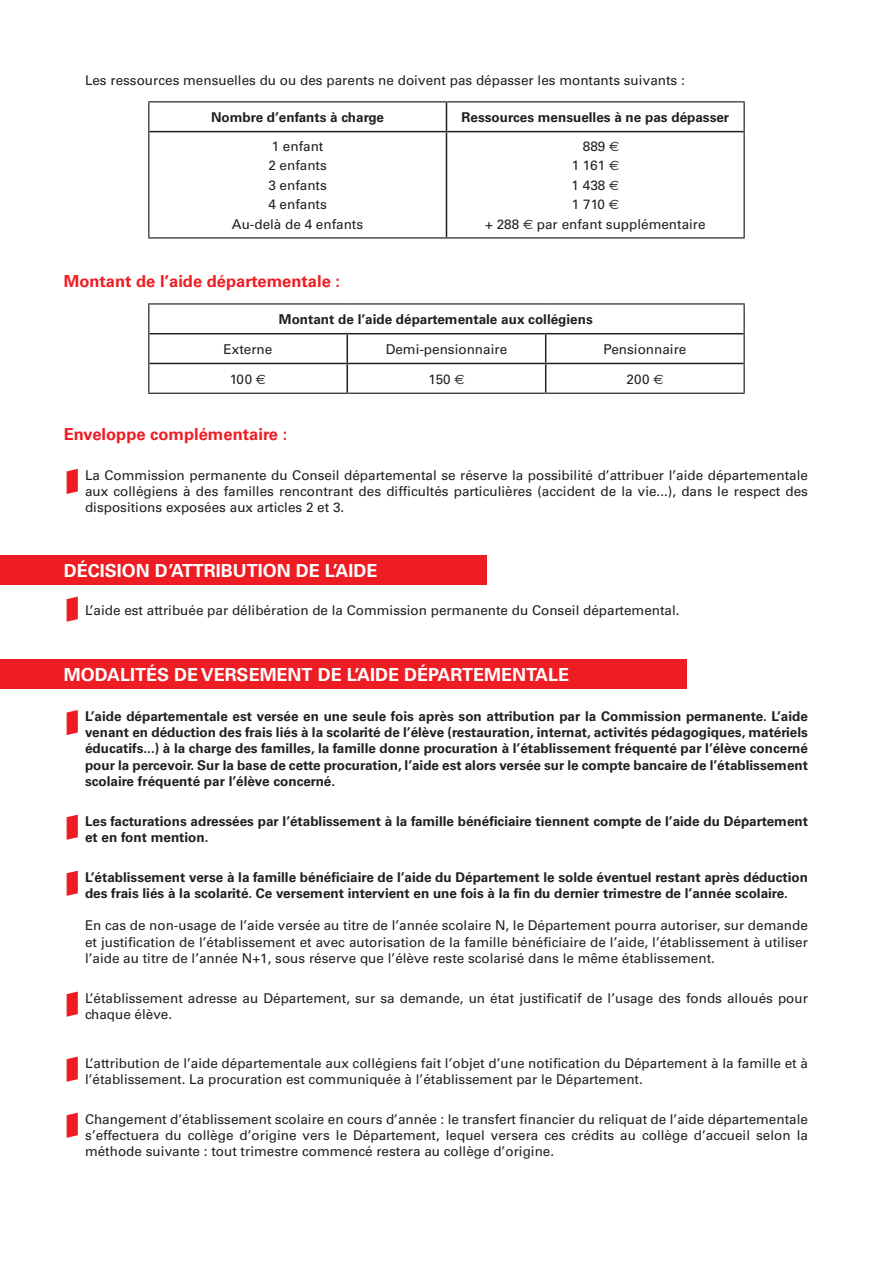
<style>
.page{position:relative;width:893px;height:1263px;background:#fff}
.page>*{position:absolute;margin:0;border:0;box-sizing:border-box;transform-origin:0 0}
.t1{font:700 18px "Univers";color:#fff}
.t2{font:700 16.5px "Univers";color:#ee1d23}
.t3{font:13.5px/16.2px "Univers";color:#231f20;text-align:justify}
.t4{font:700 13.5px/16.2px "Univers";color:#231f20}
.s1{font-family:"Euro Sans"}
</style>
<div class="page">
<svg style="left:446px;top:102px;width:1px;height:29px"></svg>
<hr style="left:149px;top:131px;width:297px;height:1px;background:#231f20">
<hr style="left:446px;top:131px;width:297px;height:1px;background:#231f20">
<hr style="left:446px;top:132px;width:1px;height:105px;background:#231f20">
<hr style="left:148px;top:101px;width:298px;height:1px;background:#231f20">
<hr style="left:148px;top:102px;width:1px;height:30px;background:#231f20">
<hr style="left:446px;top:101px;width:299px;height:1px;background:#231f20">
<hr style="left:743px;top:102px;width:2px;height:30px;background:#231f20">
<hr style="left:148px;top:132px;width:1px;height:105px;background:#231f20">
<hr style="left:743px;top:132px;width:2px;height:105px;background:#231f20">
<hr style="left:148px;top:237px;width:298px;height:2px;background:#231f20">
<hr style="left:446px;top:237px;width:299px;height:2px;background:#231f20">
<hr style="left:149px;top:333px;width:198px;height:1px;background:#231f20">
<hr style="left:347px;top:333px;width:199px;height:1px;background:#231f20">
<hr style="left:346px;top:334px;width:2px;height:29px;background:#231f20">
<hr style="left:546px;top:333px;width:197px;height:1px;background:#231f20">
<hr style="left:149px;top:363px;width:198px;height:1px;background:#231f20">
<hr style="left:347px;top:363px;width:199px;height:1px;background:#231f20">
<hr style="left:346px;top:364px;width:2px;height:29px;background:#231f20">
<hr style="left:546px;top:363px;width:197px;height:1px;background:#231f20">
<svg style="left:545px;top:334px;width:1px;height:59px"></svg>
<hr style="left:148px;top:303px;width:199px;height:2px;background:#231f20">
<hr style="left:347px;top:303px;width:199px;height:2px;background:#231f20">
<hr style="left:546px;top:303px;width:199px;height:2px;background:#231f20">
<hr style="left:743px;top:305px;width:2px;height:29px;background:#231f20">
<svg style="left:148px;top:305px;width:1px;height:58px"></svg>
<hr style="left:743px;top:334px;width:2px;height:29px;background:#231f20">
<hr style="left:148px;top:363px;width:1px;height:30px;background:#231f20">
<hr style="left:743px;top:363px;width:2px;height:30px;background:#231f20">
<hr style="left:148px;top:393px;width:199px;height:1px;background:#231f20">
<hr style="left:347px;top:393px;width:199px;height:1px;background:#231f20">
<hr style="left:546px;top:393px;width:199px;height:1px;background:#231f20">
<svg style="left:67px;top:469px;width:11px;height:25px"></svg>
<svg style="left:67px;top:597px;width:11px;height:25px"></svg>
<svg style="left:67px;top:710px;width:11px;height:25px"></svg>
<svg style="left:67px;top:815px;width:11px;height:25px"></svg>
<svg style="left:67px;top:871px;width:11px;height:25px"></svg>
<svg style="left:67px;top:991px;width:11px;height:26px"></svg>
<svg style="left:67px;top:1056px;width:11px;height:26px"></svg>
<svg style="left:67px;top:1113px;width:11px;height:25px"></svg>
<div style="left:0;top:555px;width:486px;height:30px;background:#ee1d23"></div>
<div style="left:0;top:659px;width:686px;height:30px;background:#ee1d23"></div>
<p class="t3" style="left:85px;top:72px;width:601px">Les ressources mensuelles du ou des parents ne doivent pas dépasser les montants suivants :</p>
<p class="t4" style="left:211px;top:109px;width:174px">Nombre d’enfants à charge</p>
<p class="t4" style="left:462px;top:109px;width:269px">Ressources mensuelles à ne pas dépasser</p>
<p class="t3" style="left:272px;top:138px;width:53px">1 enfant</p>
<p class="t3" style="left:268px;top:158px;width:60px">2 enfants</p>
<p class="t3" style="left:268px;top:177px;width:60px">3 enfants</p>
<p class="t3" style="left:268px;top:197px;width:60px">4 enfants</p>
<p class="t3" style="left:232px;top:216px;width:133px">Au-delà de 4 enfants</p>
<p class="t3" style="left:583px;top:138px;width:38px">889 <span class="s1">E</span></p>
<p class="t3" style="left:572px;top:158px;width:49px">1 161 <span class="s1">E</span></p>
<p class="t3" style="left:572px;top:177px;width:49px">1 438 <span class="s1">E</span></p>
<p class="t3" style="left:572px;top:197px;width:48px">1 710 <span class="s1">E</span></p>
<p class="t3" style="left:485px;top:216px;width:222px">+ 288 <span class="s1">E</span> par enfant supplémentaire</p>
<p class="t2" style="left:64px;top:271px;width:278px">Montant de l’aide départementale :</p>
<p class="t4" style="left:279px;top:311px;width:315px">Montant de l’aide départementale aux collégiens</p>
<p class="t3" style="left:224px;top:341px;width:50px">Externe</p>
<p class="t3" style="left:386px;top:341px;width:123px">Demi-pensionnaire</p>
<p class="t3" style="left:604px;top:341px;width:84px">Pensionnaire</p>
<p class="t3" style="left:230px;top:371px;width:38px">100 <span class="s1">E</span></p>
<p class="t3" style="left:428px;top:371px;width:38px">150 <span class="s1">E</span></p>
<p class="t3" style="left:626px;top:371px;width:38px">200 <span class="s1">E</span></p>
<p class="t2" style="left:64px;top:425px;width:225px">Enveloppe complémentaire :</p>
<p class="t3" style="left:85px;top:467px;width:724px">La Commission permanente du Conseil départemental se réserve la possibilité d’attribuer l’aide départementale aux collégiens à des familles rencontrant des difficultés particulières (accident de la vie...), dans le respect des dispositions exposées aux articles 2 et 3.</p>
<p class="t1" style="left:64px;top:560px;width:315px">DÉCISION D’ATTRIBUTION DE L’AIDE</p>
<p class="t3" style="left:85px;top:602px;width:596px">L’aide est attribuée par délibération de la Commission permanente du Conseil départemental.</p>
<p class="t1" style="left:64px;top:664px;width:507px">MODALITÉS DE VERSEMENT DE L’AIDE DÉPARTEMENTALE</p>
<p class="t4" style="left:85px;top:708px;width:724px;text-align:justify">L’aide départementale est versée en une seule fois après son attribution par la Commission permanente. L’aide venant en déduction des frais liés à la scolarité de l’élève (restauration, internat, activités pédagogiques, matériels éducatifs...) à la charge des familles, la famille donne procuration à l’établissement fréquenté par l’élève concerné pour la percevoir. Sur la base de cette procuration, l’aide est alors versée sur le compte bancaire de l’établissement scolaire fréquenté par l’élève concerné.</p>
<p class="t4" style="left:85px;top:813px;width:724px">Les facturations adressées par l’établissement à la famille bénéficiaire tiennent compte de l’aide du Département et en font mention.</p>
<p class="t4" style="left:85px;top:869px;width:724px">L’établissement verse à la famille bénéficiaire de l’aide du Département le solde éventuel restant après déduction des frais liés à la scolarité. Ce versement intervient en une fois à la fin du dernier trimestre de l’année scolaire.</p>
<p class="t3" style="left:85px;top:917px;width:724px">En cas de non-usage de l’aide versée au titre de l’année scolaire N, le Département pourra autoriser, sur demande et justification de l’établissement et avec autorisation de la famille bénéficiaire de l’aide, l’établissement à utiliser l’aide au titre de l’année N+1, sous réserve que l’élève reste scolarisé dans le même établissement.</p>
<p class="t3" style="left:85px;top:990px;width:724px">L’établissement adresse au Département, sur sa demande, un état justificatif de l’usage des fonds alloués pour chaque élève.</p>
<p class="t3" style="left:85px;top:1055px;width:724px">L’attribution de l’aide départementale aux collégiens fait l’objet d’une notification du Département à la famille et à l’établissement. La procuration est communiquée à l’établissement par le Département.</p>
<p class="t3" style="left:85px;top:1111px;width:724px">Changement d’établissement scolaire en cours d’année : le transfert financier du reliquat de l’aide départementale s’effectuera du collège d’origine vers le Département, lequel versera ces crédits au collège d’accueil selon la méthode suivante : tout trimestre commencé restera au collège d’origine.</p>
</div>
